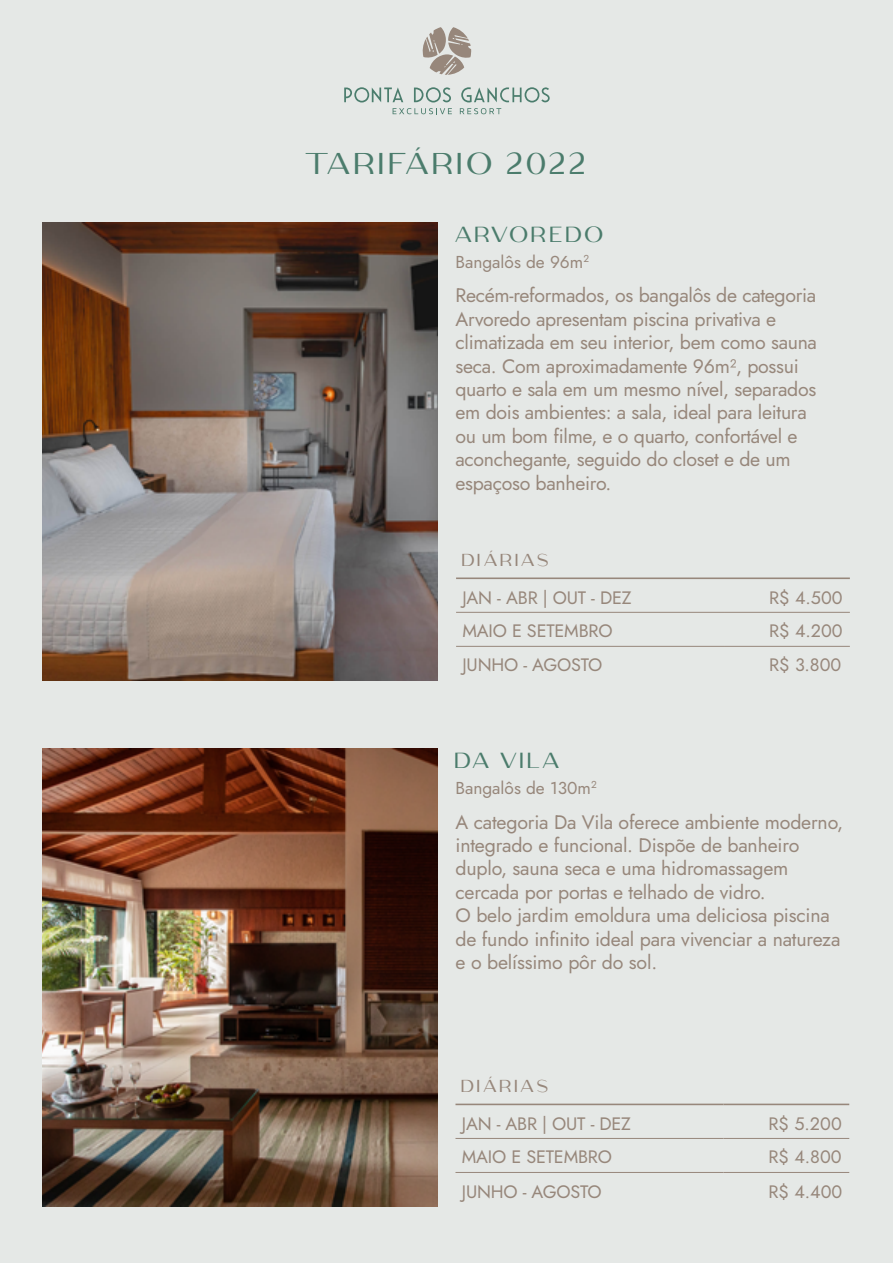
<style>
.page{position:relative;width:893px;height:1263px;background:#e5e8e6}
.page>*{position:absolute;margin:0;border:0;box-sizing:border-box;transform-origin:0 0}
.t1{font:30px "Megante";letter-spacing:.1em;color:#4b7c6c}
.t2{font:21.75px "Megante";letter-spacing:.1em;color:#4b7c6c}
.t3{font:19.5px/23.4px "Jost";letter-spacing:-.015em;color:#97877b}
.t4{font:18px "Jost";letter-spacing:-.01em;color:#97877b}
.t5{font:17.25px "Jost";color:#97877b}
.t6{font:17.25px "Megante";letter-spacing:.14em;color:#97877b}
</style>
<div class="page">
<hr style="left:455px;top:1103px;width:268px;height:2px;background:#97877b">
<hr style="left:723px;top:1103px;width:126px;height:2px;background:#97877b">
<hr style="left:455px;top:1138px;width:268px;height:1px;background:#97877b">
<hr style="left:723px;top:1138px;width:126px;height:1px;background:#97877b">
<hr style="left:455px;top:1172px;width:268px;height:1px;background:#97877b">
<hr style="left:723px;top:1172px;width:126px;height:1px;background:#97877b">
<hr style="left:456px;top:577px;width:268px;height:2px;background:#97877b">
<hr style="left:724px;top:577px;width:126px;height:2px;background:#97877b">
<hr style="left:456px;top:612px;width:268px;height:1px;background:#97877b">
<hr style="left:724px;top:612px;width:126px;height:1px;background:#97877b">
<hr style="left:456px;top:646px;width:268px;height:1px;background:#97877b">
<hr style="left:724px;top:646px;width:126px;height:1px;background:#97877b">
<img style="left:43px;top:748px;width:394px;height:458px">
<img style="left:43px;top:222px;width:394px;height:458px">
<svg style="left:422px;top:27px;width:49px;height:48px"></svg>
<svg style="left:344px;top:87px;width:59px;height:15px"></svg>
<svg style="left:414px;top:87px;width:37px;height:15px"></svg>
<svg style="left:461px;top:87px;width:89px;height:15px"></svg>
<svg style="left:393px;top:108px;width:59px;height:6px"></svg>
<svg style="left:460px;top:108px;width:41px;height:6px"></svg>
<h1 class="t1" style="left:306px;top:146px;width:283px">TARIFÁRIO 2022</h1>
<p class="t2" style="left:455px;top:222px;width:150px">ARVOREDO</p>
<p class="t5" style="left:455px;top:250px;width:135px">Bangalôs de 96m<sup>2</sup></p>
<p class="t3" style="left:455px;top:284px;width:363px">Recém-reformados, os bangalôs de categoria Arvoredo apresentam piscina privativa e climatizada em seu interior, bem como sauna seca. Com aproximadamente 96m², possui quarto e sala em um mesmo nível, separados em dois ambientes: a sala, ideal para leitura ou um bom filme, e o quarto, confortável e aconchegante, seguido do closet e de um espaçoso banheiro.</p>
<p class="t6" style="left:462px;top:550px;width:89px">DIÁRIAS</p>
<p class="t4" style="left:462px;top:585px;width:171px">JAN - ABR | OUT - DEZ</p>
<p class="t4" style="left:769px;top:585px;width:75px">R$ 4.500</p>
<p class="t4" style="left:462px;top:619px;width:152px">MAIO E SETEMBRO</p>
<p class="t4" style="left:769px;top:619px;width:75px">R$ 4.200</p>
<p class="t4" style="left:462px;top:653px;width:141px">JUNHO - AGOSTO</p>
<p class="t4" style="left:769px;top:653px;width:74px">R$ 3.800</p>
<p class="t2" style="left:455px;top:748px;width:107px">DA VILA</p>
<p class="t5" style="left:455px;top:776px;width:143px">Bangalôs de 130m<sup>2</sup></p>
<p class="t3" style="left:455px;top:810px;width:389px">A categoria Da Vila oferece ambiente moderno, integrado e funcional. Dispõe de banheiro duplo, sauna seca e uma hidromassagem cercada por portas e telhado de vidro.<br>O belo jardim emoldura uma deliciosa piscina de fundo infinito ideal para vivenciar a natureza e o belíssimo pôr do sol.</p>
<p class="t6" style="left:462px;top:1076px;width:89px">DIÁRIAS</p>
<p class="t4" style="left:462px;top:1111px;width:171px">JAN - ABR | OUT - DEZ</p>
<p class="t4" style="left:768px;top:1111px;width:75px">R$ 5.200</p>
<p class="t4" style="left:462px;top:1145px;width:152px">MAIO E SETEMBRO</p>
<p class="t4" style="left:768px;top:1145px;width:75px">R$ 4.800</p>
<p class="t4" style="left:462px;top:1179px;width:141px">JUNHO - AGOSTO</p>
<p class="t4" style="left:768px;top:1179px;width:75px">R$ 4.400</p>
</div>
